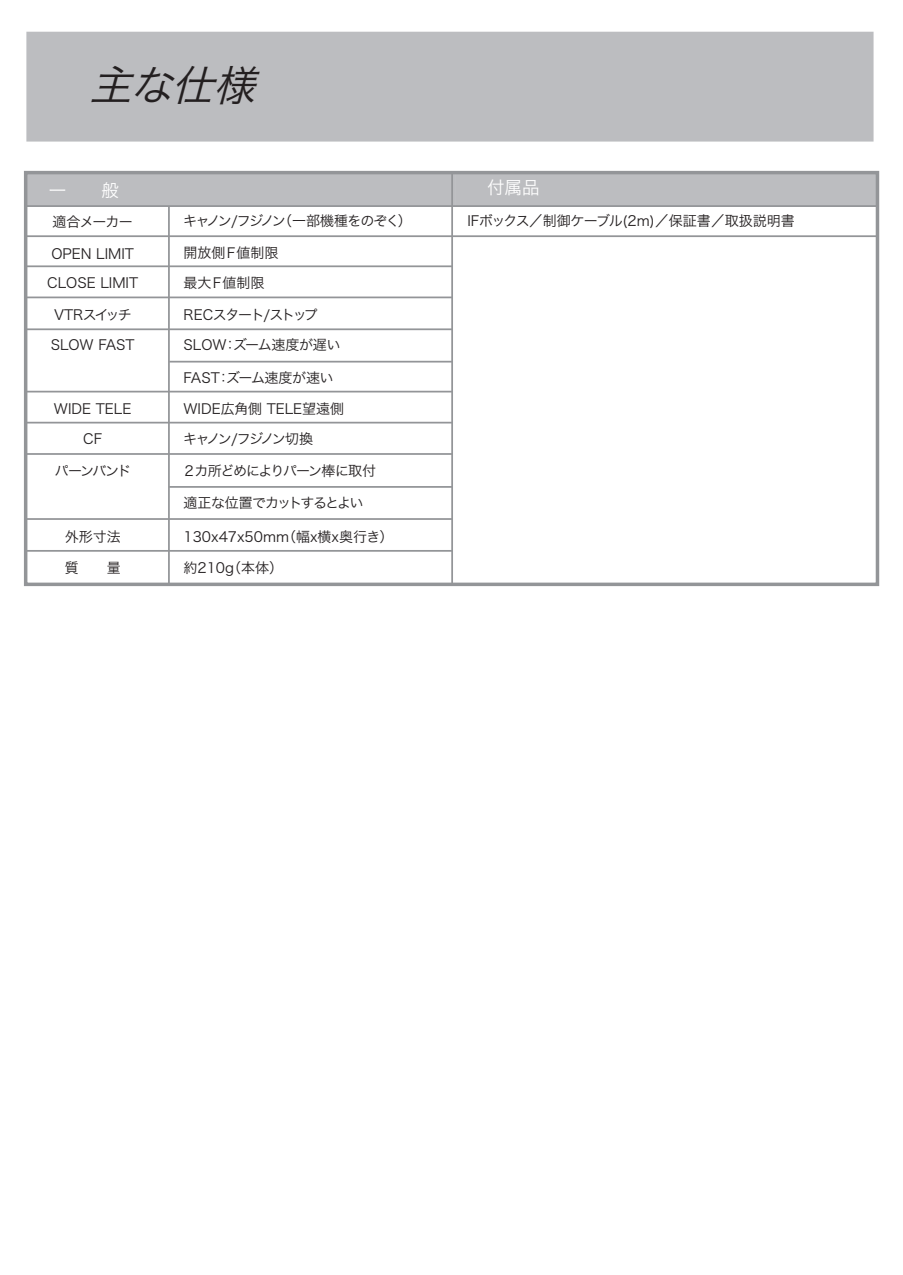
<style>
.page{position:relative;width:903px;height:1275px;background:#fff}
.page>*{position:absolute;margin:0;border:0;box-sizing:border-box;transform-origin:0 0}
.t1{font:italic 42px "Hira Kaku Pro W3";color:#231f20}
.t2{font:17.5px "Hira Kaku Pro W3";color:#fff}
.t3{font:14px "Hira Kaku Pro W3";color:#231f20}
.t4{font:14px/30.4px "Hira Kaku Pro W3";letter-spacing:-.04em;color:#231f20}
.t5{font:14px "Hira Kaku Pro W3";letter-spacing:-.1em;color:#231f20}
.t6{font:14px "Hira Kaku Pro W3";letter-spacing:-.075em;color:#231f20}
.t7{font:14px "Hira Kaku Pro W3";letter-spacing:-.095em;color:#231f20}
.t8{font:14px "Hira Kaku Pro W3";letter-spacing:-.03em;color:#231f20}
.t9{font:14px "Hira Kaku Pro W3";letter-spacing:-.14em;color:#231f20}
.t10{font:14px "Hira Kaku Pro W3";letter-spacing:-.085em;color:#231f20}
</style>
<div class="page">
<div style="left:26px;top:32px;width:847px;height:110px;background:#bcbdc0"></div>
<svg style="left:24px;top:171px;width:855px;height:415px"></svg>
<h1 class="t1" style="left:89px;top:48px;width:186px">主な仕様</h1>
<p class="t3" style="left:53px;top:209px;width:82px">適合メーカー</p>
<p class="t5" style="left:183px;top:209px;width:230px">キャノン/フジノン（一部機種をのぞく）</p>
<p class="t3" style="left:51px;top:241px;width:84px">OPEN LIMIT</p>
<p class="t3" style="left:184px;top:241px;width:96px">開放側Ｆ値制限</p>
<p class="t3" style="left:47px;top:271px;width:92px">CLOSE LIMIT</p>
<p class="t3" style="left:184px;top:271px;width:82px">最大Ｆ値制限</p>
<p class="t10" style="left:54px;top:302px;width:79px">VTRスイッチ</p>
<p class="t4" style="left:184px;top:298px;width:158px">RECスタート/ストップ<br>SLOW：ズーム速度が遅い</p>
<p class="t8" style="left:184px;top:365px;width:152px">FAST：ズーム速度が速い</p>
<p class="t3" style="left:51px;top:332px;width:85px">SLOW FAST</p>
<p class="t3" style="left:54px;top:397px;width:79px">WIDE TELE</p>
<p class="t3" style="left:184px;top:397px;width:162px">WIDE広角側 TELE望遠側</p>
<p class="t3" style="left:83px;top:427px;width:21px">CF</p>
<p class="t9" style="left:183px;top:427px;width:132px">キャノン/フジノン切換</p>
<p class="t6" style="left:182px;top:458px;width:195px">２カ所どめによりパーン棒に取付</p>
<p class="t7" style="left:184px;top:490px;width:182px">適正な位置でカットするとよい</p>
<p class="t3" style="left:55px;top:458px;width:78px">パーンバンド</p>
<p class="t3" style="left:65px;top:524px;width:58px">外形寸法</p>
<p class="t3" style="left:184px;top:524px;width:211px">130x47x50mm（幅x横x奥行き）</p>
<p class="t3" style="left:65px;top:555px;width:58px">質　　量</p>
<p class="t3" style="left:184px;top:555px;width:101px">約210g（本体）</p>
<p class="t2" style="left:487px;top:172px;width:54px">付属品</p>
<p class="t3" style="left:467px;top:208px;width:329px">IFボックス／制御ケーブル(2m)／保証書／取扱説明書</p>
</div>
